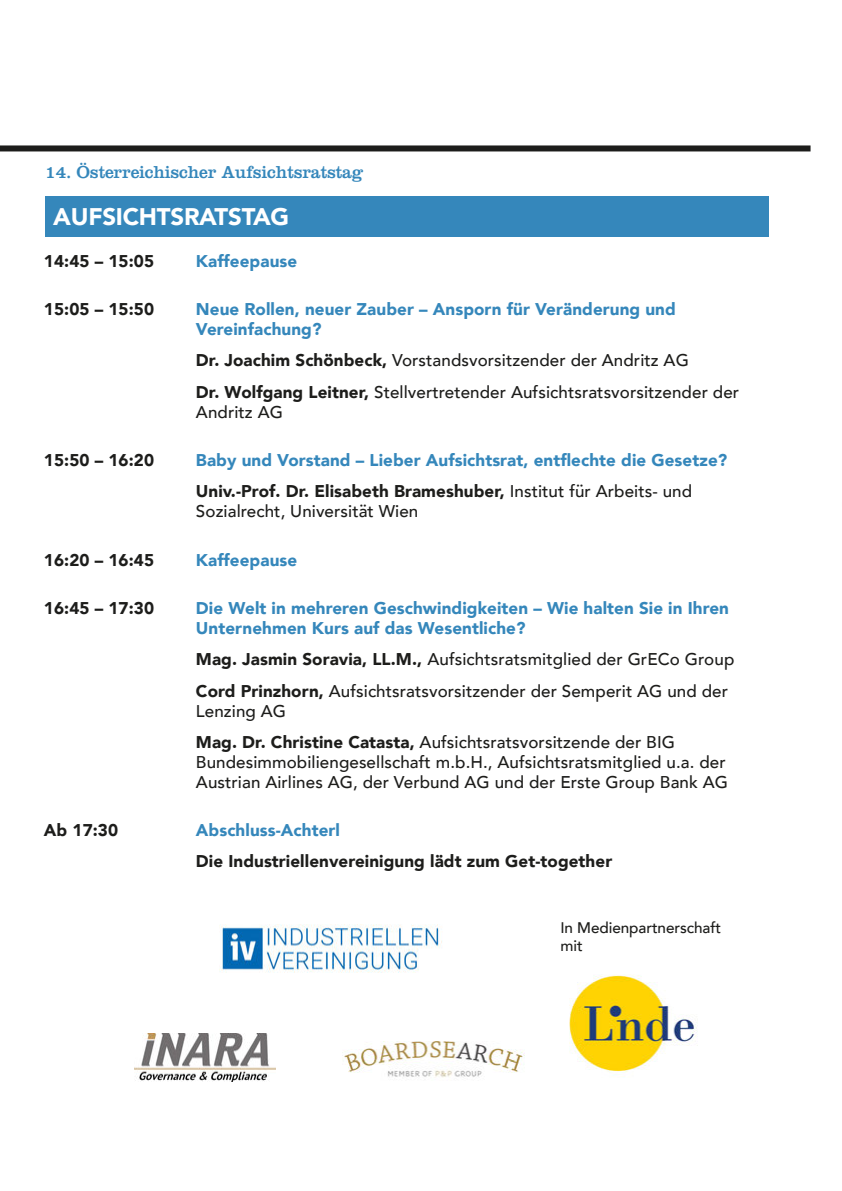
<style>
.page{position:relative;width:842px;height:1191px;background:#fff}
.page>*{position:absolute;margin:0;border:0;box-sizing:border-box;transform-origin:0 0}
.t1{font:900 24px "Avenir";letter-spacing:-.01em;color:#fff}
.t2{font:18px "Clarendon LT Std";letter-spacing:-.01em;color:#3587bb}
.t3{font:500 17px/31.4px "Avenir";letter-spacing:.005em;color:#1d1d1b}
.t4{font:900 17px/20px "Avenir";letter-spacing:.005em;color:#3587bb}
.t5{font:900 17px "Avenir";letter-spacing:.005em;color:#1d1d1b}
.t6{font:500 15.4px/18px "Avenir LT";letter-spacing:-.005em;color:#1d1d1b}
.s1{font-weight:900}
.s2{color:#1d1d1b}
.s3{font-weight:500;color:#1d1d1b}
</style>
<div class="page">
<div style="left:0;top:145px;width:810px;height:6px;background:#1d1d1b"></div>
<div style="left:45px;top:196px;width:723px;height:41px;background:#3587bb"></div>
<img style="left:134px;top:1033px;width:141px;height:48px">
<img style="left:344px;top:1041px;width:181px;height:37px">
<img style="left:569px;top:974px;width:129px;height:103px">
<img style="left:219px;top:924px;width:224px;height:49px">
<p class="t2" style="left:45px;top:162px;width:320px">14. Österreichischer Aufsichtsratstag</p>
<h1 class="t1" style="left:53px;top:196px;width:237px">AUFSICHTSRATSTAG</h1>
<p class="t5" style="left:44px;top:246px;width:112px">14:45 – 15:05</p>
<p class="t4" style="left:196px;top:250px;width:103px">Kaffeepause</p>
<p class="t5" style="left:44px;top:294px;width:112px">15:05 – 15:50</p>
<p class="t4" style="left:196px;top:298px;width:481px">Neue Rollen, neuer Zauber – Ansporn für Veränderung und<br>Vereinfachung?</p>
<p class="t3" style="left:196px;top:344px;width:545px"><span class="s1">Dr. Joachim Schönbeck,</span> Vorstandsvorsitzender der Andritz AG<br><span class="s1">Dr. Wolfgang Leitner,</span> Stellvertretender Aufsichtsratsvorsitzender der</p>
<p class="t3" style="left:196px;top:395px;width:89px">Andritz AG</p>
<p class="t5" style="left:44px;top:445px;width:112px">15:50 – 16:20</p>
<p class="t4" style="left:196px;top:444px;width:533px;line-height:31.4px">Baby und Vorstand – Lieber Aufsichtsrat, entflechte die Gesetze?<br><span class="s2">Univ.-Prof. Dr. Elisabeth Brameshuber,</span> <span class="s3">Institut für Arbeits- und</span></p>
<p class="t3" style="left:196px;top:495px;width:224px">Sozialrecht, Universität Wien</p>
<p class="t5" style="left:44px;top:545px;width:112px">16:20 – 16:45</p>
<p class="t4" style="left:196px;top:549px;width:103px">Kaffeepause</p>
<p class="t5" style="left:44px;top:593px;width:112px">16:45 – 17:30</p>
<p class="t4" style="left:196px;top:597px;width:535px">Die Welt in mehreren Geschwindigkeiten – Wie halten Sie in Ihren<br>Unternehmen Kurs auf das Wesentliche?</p>
<p class="t3" style="left:196px;top:643px;width:540px"><span class="s1">Mag. Jasmin Soravia, LL.M.,</span> Aufsichtsratsmitglied der GrECo Group<br><span class="s1">Cord Prinzhorn,</span> Aufsichtsratsvorsitzender der Semperit AG und der</p>
<p class="t3" style="left:196px;top:694px;width:481px">Lenzing AG<br><span class="s1">Mag. Dr. Christine Catasta,</span> Aufsichtsratsvorsitzende der BIG</p>
<p class="t3" style="left:196px;top:751px;width:534px;line-height:20px">Bundesimmobiliengesellschaft m.b.H., Aufsichtsratsmitglied u.a. der<br>Austrian Airlines AG, der Verbund AG und der Erste Group Bank AG</p>
<p class="t5" style="left:44px;top:816px;width:76px">Ab 17:30</p>
<p class="t4" style="left:196px;top:820px;width:146px">Abschluss-Achterl</p>
<p class="t5" style="left:196px;top:846px;width:418px">Die Industriellenvereinigung lädt zum Get-together</p>
<p class="t6" style="left:560px;top:919px;width:162px">In Medienpartnerschaft mit</p>
</div>
